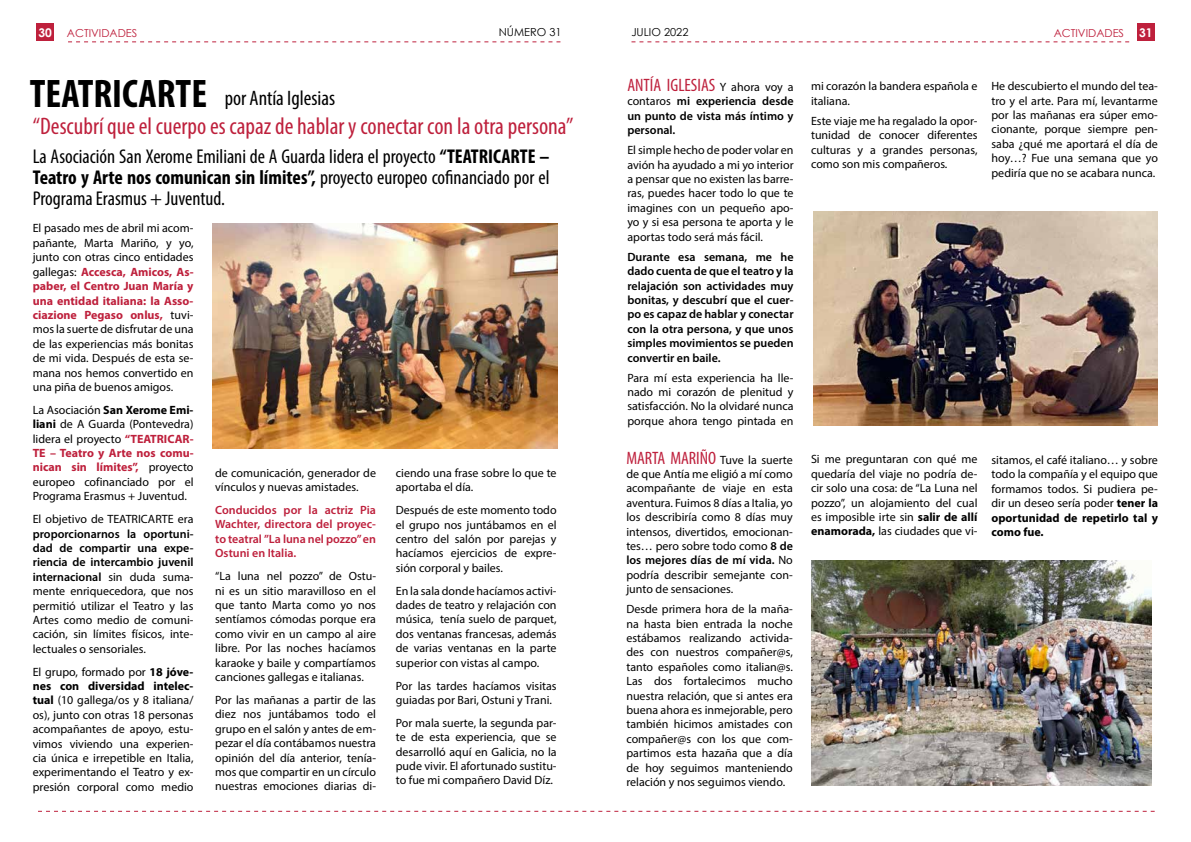
<style>
.page{position:relative;width:1191px;height:842px;background:#fff}
.page>*{position:absolute;margin:0;border:0;box-sizing:border-box;transform-origin:0 0}
.t1{font:condensed 24px "Myriad Pro";color:#be203c}
.t2{font:condensed 21px "Myriad Pro";color:#000}
.t3{font:condensed 20px/21px "Myriad Pro";color:#000;text-align:justify}
.t4{font:condensed 18px "Myriad Pro";color:#be203c}
.t5{font:12px/14.4px "Myriad Pro";color:#000;text-align:justify}
.t6{font:600 12px/14.4px "Myriad Pro";color:#000;text-align:justify}
.t7{font:600 12px/14.4px "Myriad Pro";color:#be203c;text-align:justify}
.t8{font:700 12px "Century Gothic";color:#fff}
.t9{font:11px "Century Gothic";color:#be203c}
.t10{font:11px "Century Gothic";color:#000}
.s1{font-weight:700;font-size:40px}
.s2{font-weight:700}
.s3{font-weight:700;color:#be203c}
.s4{font-weight:600}
.s5{font-stretch:normal;font-size:12px;color:#000}
.s6{font-weight:400}
.s7{font-stretch:condensed;font-size:18px;color:#be203c}
</style>
<div class="page">
<svg style="left:38px;top:811px;width:1116px;height:1px"></svg>
<svg style="left:68px;top:41px;width:492px;height:1px"></svg>
<svg style="left:631px;top:41px;width:498px;height:1px"></svg>
<div style="left:36px;top:23px;width:18px;height:18px;background:#be203c"></div>
<div style="left:1137px;top:23px;width:17px;height:18px;background:#be203c"></div>
<img style="left:811px;top:560px;width:341px;height:225px">
<img style="left:212px;top:223px;width:345px;height:225px">
<img style="left:813px;top:211px;width:345px;height:214px">
<p class="t8" style="left:38px;top:23px;width:15px">30</p>
<p class="t9" style="left:67px;top:25px;width:72px">ACTIVIDADES</p>
<p class="t10" style="left:499px;top:25px;width:64px">NÚMERO 31</p>
<p class="t10" style="left:631px;top:24px;width:59px">JULIO 2022</p>
<p class="t9" style="left:1053px;top:25px;width:72px">ACTIVIDADES</p>
<p class="t8" style="left:1139px;top:23px;width:15px">31</p>
<h2 class="t2" style="left:30px;top:85px;width:307px"><span class="s1">TEATRICARTE</span> por Antía Iglesias</h2>
<h1 class="t1" style="left:33px;top:111px;width:542px">“Descubrí que el cuerpo es capaz de hablar y conectar con la otra persona”</h1>
<h3 class="t3" style="left:33px;top:146px;width:518px">La Asociación San Xerome Emiliani de A Guarda lidera el proyecto <span class="s2">“TEATRICARTE – Teatro y Arte nos comunican sin límites”,</span> proyecto europeo cofinanciado por el Programa Erasmus + Juventud.</h3>
<p class="t5" style="left:33px;top:221px;width:162px">El pasado mes de abril mi acom&shy;pañante, Marta Mariño, y yo, junto con otras cinco entidades gallegas: <span class="s3">Accesca, Amicos, As&shy;paber, el Centro Juan María y una entidad italiana: la Asso&shy;ciazione Pegaso onlus,</span> tuvi&shy;mos la suerte de disfrutar de una de las experiencias más bonitas de mi vida. Después de esta se&shy;mana nos hemos convertido en una piña de buenos amigos.</p>
<p class="t5" style="left:33px;top:402px;width:162px">La Asociación <span class="s2">San Xerome Emi&shy;liani</span> de A Guarda (Pontevedra) lidera el proyecto <span class="s3">“TEATRICAR-TE – Teatro y Arte nos comu&shy;nican sin límites”,</span> proyecto europeo cofinanciado por el Programa Erasmus + Juventud.</p>
<p class="t5" style="left:33px;top:512px;width:162px">El objetivo de TEATRICARTE era</p>
<p class="t5" style="left:33px;top:526px;width:162px"><span class="s4">proporcionarnos la oportuni&shy;dad de compartir una expe&shy;riencia de intercambio juvenil internacional</span> sin duda suma&shy;mente enriquecedora, que nos permitió utilizar el Teatro y las Artes como medio de comuni&shy;cación, sin límites físicos, inte&shy;lectuales o sensoriales.</p>
<p class="t5" style="left:33px;top:664px;width:162px">El grupo, formado por <span class="s2">18 jóve&shy;nes con diversidad intelec&shy;tual</span> (10 gallega/os y 8 italiana/ os), junto con otras 18 personas acompañantes de apoyo, estu&shy;vimos viviendo una experien&shy;cia única e irrepetible en Italia, experimentando el Teatro y ex&shy;presión corporal como medio</p>
<p class="t5" style="left:215px;top:465px;width:162px">de comunicación, generador de vínculos y nuevas amistades.</p>
<p class="t7" style="left:215px;top:502px;width:162px">Conducidos por la actriz Pia Wachter, directora del proyec&shy;to teatral ”La luna nel pozzo” en Ostuni en Italia.</p>
<p class="t5" style="left:215px;top:569px;width:162px">“La luna nel pozzo” de Ostu&shy;ni es un sitio maravilloso en el que tanto Marta como yo nos sentíamos cómodas porque era como vivir en un campo al aire libre. Por las noches hacíamos karaoke y baile y compartíamos canciones gallegas e italianas.</p>
<p class="t5" style="left:215px;top:692px;width:162px">Por las mañanas a partir de las diez nos juntábamos todo el grupo en el salón y antes de em&shy;pezar el día contábamos nuestra opinión del día anterior, tenía&shy;mos que compartir en un círculo nuestras emociones diarias di-</p>
<p class="t5" style="left:396px;top:465px;width:162px">ciendo una frase sobre lo que te aportaba el día.</p>
<p class="t5" style="left:396px;top:503px;width:162px">Después de este momento todo el grupo nos juntábamos en el centro del salón por parejas y hacíamos ejercicios de expre&shy;sión corporal y bailes.</p>
<p class="t5" style="left:396px;top:583px;width:162px">En la sala donde hacíamos activi&shy;dades de teatro y relajación con música, tenía suelo de parquet, dos ventanas francesas, además de varias ventanas en la parte superior con vistas al campo.</p>
<p class="t5" style="left:396px;top:678px;width:162px">Por las tardes hacíamos visitas guiadas por Bari, Ostuni y Trani.</p>
<p class="t5" style="left:396px;top:715px;width:162px">Por mala suerte, la segunda par&shy;te de esta experiencia, que se desarrolló aquí en Galicia, no la pude vivir. El afortunado sustitu&shy;to fue mi compañero David Díz.</p>
<h3 class="t4" style="left:627px;top:74px;width:168px">ANTÍA IGLESIAS <span class="s5">Y ahora voy a</span></h3>
<p class="t6" style="left:627px;top:94px;width:168px"><span class="s6">contaros</span> mi experiencia desde un punto de vista más íntimo y personal.</p>
<p class="t5" style="left:627px;top:143px;width:168px">El simple hecho de poder volar en avión ha ayudado a mi yo interior a pensar que no existen las barre&shy;ras, puedes hacer todo lo que te imagines con un pequeño apo&shy;yo y si esa persona te aporta y le aportas todo será más fácil.</p>
<p class="t6" style="left:627px;top:249px;width:168px">Durante esa semana, me he dado cuenta de que el teatro y la relajación son actividades muy bonitas, y descubrí que el cuer&shy;po es capaz de hablar y conectar con la otra persona, y que unos simples movimientos se pueden convertir en baile.</p>
<p class="t5" style="left:627px;top:370px;width:168px">Para mí esta experiencia ha lle&shy;nado mi corazón de plenitud y satisfacción. No la olvidaré nunca porque ahora tengo pintada en</p>
<p class="t5" style="left:626px;top:452px;width:168px"><span class="s7">MARTA MARIÑO</span> Tuve la suerte de que Antía me eligió a mí como acompañante de viaje en esta aventura. Fuimos 8 días a Italia, yo los describiría como 8 días muy intensos, divertidos, emocionan&shy;tes… pero sobre todo como <span class="s4">8 de los mejores días de mí vida.</span> No podría describir semejante con&shy;junto de sensaciones.</p>
<p class="t5" style="left:626px;top:602px;width:168px">Desde primera hora de la maña&shy;na hasta bien entrada la noche estábamos realizando activida&shy;des con nuestros compañer@s, tanto españoles como italian@s.<br>Las dos fortalecimos mucho nuestra relación, que si antes era buena ahora es inmejorable, pero también hicimos amistades con compañer@s con los que com&shy;partimos esta hazaña que a día de hoy seguimos manteniendo relación y nos seguimos viendo.</p>
<p class="t5" style="left:811px;top:79px;width:168px">mi corazón la bandera española e italiana.</p>
<p class="t5" style="left:811px;top:113px;width:168px">Este viaje me ha regalado la opor&shy;tunidad de conocer diferentes culturas y a grandes personas, como son mis compañeros.</p>
<p class="t5" style="left:991px;top:79px;width:168px">He descubierto el mundo del tea&shy;tro y el arte. Para mí, levantarme por las mañanas era súper emo&shy;cionante, porque siempre pen&shy;saba ¿qué me aportará el día de hoy…? Fue una semana que yo pediría que no se acabara nunca.</p>
<p class="t5" style="left:811px;top:452px;width:168px">Si me preguntaran con qué me quedaría del viaje no podría de&shy;cir solo una cosa: de “La Luna nel pozzo”, un alojamiento del cual es imposible irte sin <span class="s2">salir de allí enamorada,</span> las ciudades que vi-</p>
<p class="t5" style="left:991px;top:453px;width:168px">sitamos, el café italiano… y sobre todo la compañía y el equipo que formamos todos. Si pudiera pe&shy;dir un deseo sería poder <span class="s2">tener la oportunidad de repetirlo tal y como fue.</span></p>
</div>
